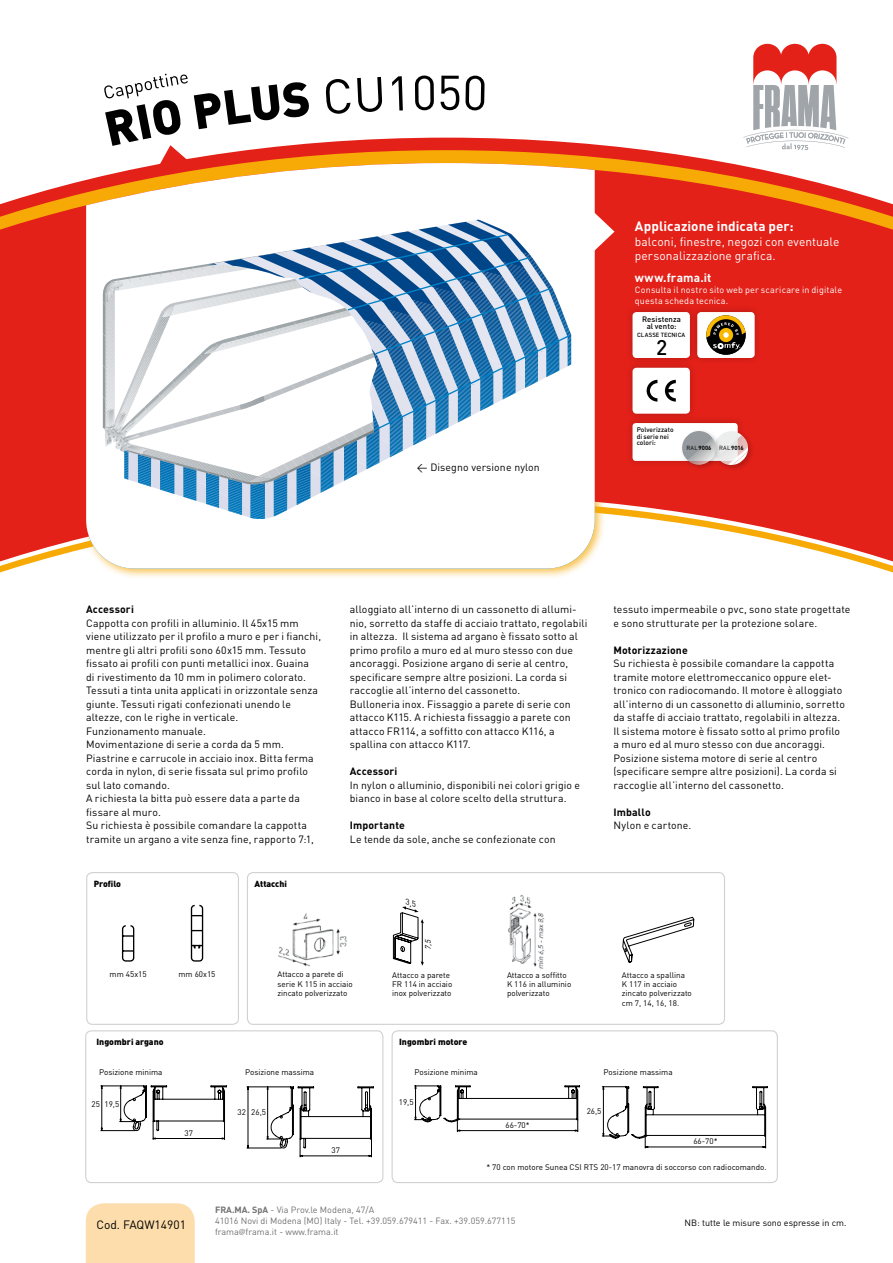
<style>
.page{position:relative;width:893px;height:1263px;background:#fff}
.page>*{position:absolute;margin:0;border:0;box-sizing:border-box;transform-origin:0 0}
.t1{font:500 21px "DIN";color:#000}
.t2{font:700 13.5px "DIN";letter-spacing:.005em;color:#fff}
.t3{font:12px/14.4px "DIN";letter-spacing:.005em;color:#fff}
.t4{font:12px "DIN";color:#000}
.t5{font:700 12px "DIN";letter-spacing:.01em;color:#fff}
.t6{font:10.5px/13.5px "DIN";letter-spacing:.01em;color:#000}
.t7{font:700 10.5px "DIN";letter-spacing:.015em;color:#000}
.t8{font:9px/10.8px "DIN";color:#707172}
.t9{font:9px/10.8px "DIN";letter-spacing:.015em;color:#fff}
.t10{font:9px "DIN";color:#000}
.t11{font:900 8.7px "DIN";color:#000}
.t12{font:8.1px/9.4px "DIN";color:#000}
.t13{font:500 7.8px/7.5px "DIN";letter-spacing:.005em;color:#000;text-align:center}
.t14{font:italic 7.8px "DIN";color:#000}
.t15{font:500 6.75px/6.8px "DIN";letter-spacing:-.005em;color:#000}
.t16{font:700 6px "DIN";letter-spacing:.005em;color:#000}
.t17{font:500 6px "DIN";letter-spacing:.01em;color:#000}
.s1{font-weight:400}
.s2{font-weight:700}
.s3{font-family:"Myriad"}
</style>
<div class="page">
<div style="left:86px;top:1203px;width:109px;height:60px;background:#fdddab"></div>
<div style="left:81px;top:158px;width:525px;height:422px;background:#f7a906;opacity:.75"></div>
<svg style="left:0;top:138px;width:893px;height:429px;fill:#e32119"></svg>
<svg style="left:743px;top:44px;width:105px;height:106px"></svg>
<svg style="left:595px;top:236px;width:19px;height:20px"></svg>
<svg style="left:0;top:150px;width:893px;height:86px;fill:#e32119"></svg>
<svg style="left:86px;top:163px;width:509px;height:405px"></svg>
<svg style="left:102px;top:220px;width:469px;height:303px"></svg>
<svg style="left:298px;top:233px;width:272px;height:197px"></svg>
<div style="left:625px;top:305px;width:72px;height:60px;background:#000;opacity:.2"></div>
<div style="left:632px;top:312px;width:58px;height:46px;background:#fff;border-radius:4px"></div>
<div style="left:690px;top:305px;width:72px;height:60px;background:#d81f17"></div>
<div style="left:697px;top:312px;width:58px;height:46px;background:#fff;border-radius:4px"></div>
<svg style="left:706px;top:315px;width:40px;height:40px"></svg>
<div style="left:625px;top:360px;width:72px;height:61px;background:#000;opacity:.2"></div>
<div style="left:632px;top:368px;width:58px;height:46px;background:#fff;border-radius:4px"></div>
<svg style="left:647px;top:380px;width:10px;height:22px"></svg>
<svg style="left:665px;top:380px;width:11px;height:22px"></svg>
<div style="left:625px;top:416px;width:120px;height:52px;background:#000;opacity:.2"></div>
<div style="left:632px;top:423px;width:106px;height:38px;background:#fff;border-radius:3px"></div>
<div style="left:712px;top:429px;width:42px;height:42px;background:#000;opacity:.2"></div>
<div style="left:680px;top:428px;width:42px;height:42px;background:#000;opacity:.2"></div>
<svg style="left:682px;top:431px;width:66px;height:34px"></svg>
<div style="left:85px;top:1030px;width:298px;height:153px;border:1px solid #d0d1d2;border-radius:6px"></div>
<div style="left:392px;top:1030px;width:386px;height:153px;border:1px solid #d0d1d2;border-radius:6px"></div>
<svg style="left:414px;top:1085px;width:166px;height:47px"></svg>
<svg style="left:602px;top:1086px;width:166px;height:62px"></svg>
<svg style="left:246px;top:1086px;width:128px;height:71px"></svg>
<svg style="left:100px;top:1085px;width:127px;height:55px"></svg>
<div style="left:86px;top:872px;width:153px;height:153px;border:1px solid #d0d1d2;border-radius:6px"></div>
<div style="left:247px;top:872px;width:478px;height:153px;border:1px solid #d0d1d2;border-radius:6px"></div>
<svg style="left:121px;top:925px;width:14px;height:37px"></svg>
<svg style="left:622px;top:917px;width:72px;height:46px"></svg>
<svg style="left:190px;top:904px;width:14px;height:58px"></svg>
<img style="left:278px;top:913px;width:69px;height:53px">
<img style="left:508px;top:895px;width:37px;height:74px">
<svg style="left:104px;top:74px;width:381px;height:93px"></svg>
<svg style="left:392px;top:906px;width:32px;height:60px"></svg>
<p class="t2" style="left:635px;top:218px;width:160px">Applicazione indicata per:</p>
<p class="t3" style="left:635px;top:234px;width:206px">balconi, finestre, negozi con eventuale personalizzazione grafica.</p>
<p class="t5" style="left:635px;top:270px;width:78px">www.frama.it</p>
<p class="t9" style="left:635px;top:284px;width:209px">Consulta il nostro sito web per scaricare in digitale questa scheda tecnica.</p>
<p class="t13" style="left:642px;top:315px;width:40px">Resistenza al vento:</p>
<p class="t17" style="left:637px;top:331px;width:50px">CLASSE TECNICA</p>
<h1 class="t1" style="left:656px;top:334px;width:13px">2</h1>
<p class="t6" style="left:417px;top:461px;width:125px">&lt; Disegno versione nylon</p>
<p class="t15" style="left:637px;top:426px;width:38px">Polverizzato di serie nei colori:</p>
<p class="t16" style="left:686px;top:444px;width:27px"><span class="s1">RAL</span> 9006</p>
<p class="t16" style="left:719px;top:444px;width:26px"><span class="s1">RAL</span> 9016</p>
<p class="t7" style="left:86px;top:603px;width:49px">Accessori</p>
<p class="t6" style="left:86px;top:616px;width:236px">Cappotta con profili in alluminio. Il 45x15 mm viene utilizzato per il profilo a muro e per i fianchi, mentre gli altri profili sono 60x15 mm. Tessuto fissato ai profili con punti metallici inox. Guaina<br>di rivestimento da 10 mm in polimero colorato.<br>Tessuti a tinta unita applicati in orizzontale senza giunte. Tessuti rigati confezionati unendo le altezze, con le righe in verticale.<br>Funzionamento manuale.<br>Movimentazione di serie a corda da 5 mm.<br>Piastrine e carrucole in acciaio inox. Bitta ferma corda in nylon, di serie fissata sul primo profilo sul lato comando.<br>A richiesta la bitta può essere data a parte da fissare al muro.<br>Su richiesta è possibile comandare la cappotta tramite un argano a vite senza fine, rapporto 7:1,</p>
<p class="t11" style="left:94px;top:878px;width:29px">Profilo</p>
<p class="t11" style="left:254px;top:878px;width:34px">Attacchi</p>
<p class="t6" style="left:350px;top:602px;width:239px">alloggiato all’interno di un cassonetto di allumi&shy;nio, sorretto da staffe di acciaio trattato, regolabili in altezza. Il sistema ad argano è fissato sotto al primo profilo a muro ed al muro stesso con due ancoraggi. Posizione argano di serie al centro, specificare sempre altre posizioni. La corda si raccoglie all’interno del cassonetto.<br>Bulloneria inox. Fissaggio a parete di serie con attacco K115. A richiesta fissaggio a parete con attacco FR114, a soffitto con attacco K116, a spallina con attacco K117.</p>
<p class="t7" style="left:350px;top:764px;width:49px">Accessori</p>
<p class="t6" style="left:350px;top:778px;width:232px">In nylon o alluminio, disponibili nei colori grigio e bianco in base al colore scelto della struttura.</p>
<p class="t7" style="left:350px;top:818px;width:57px">Importante</p>
<p class="t6" style="left:350px;top:832px;width:207px">Le tende da sole, anche se confezionate con</p>
<p class="t6" style="left:613px;top:602px;width:239px">tessuto impermeabile o pvc, sono state progettate e sono strutturate per la protezione solare.</p>
<p class="t7" style="left:613px;top:643px;width:76px">Motorizzazione</p>
<p class="t6" style="left:613px;top:656px;width:233px">Su richiesta è possibile comandare la cappotta tramite motore elettromeccanico oppure elet&shy;tronico con radiocomando. Il motore è alloggiato all’interno di un cassonetto di alluminio, sorretto da staffe di acciaio trattato, regolabili in altezza.<br>Il sistema motore è fissato sotto al primo profilo a muro ed al muro stesso con due ancoraggi.<br>Posizione sistema motore di serie al centro (specificare sempre altre posizioni). La corda si raccoglie all’interno del cassonetto.</p>
<p class="t7" style="left:613px;top:805px;width:39px">Imballo</p>
<p class="t6" style="left:613px;top:818px;width:79px">Nylon e cartone.</p>
<p class="t14" style="left:423px;top:950px;width:14px;rotate:-90deg">7,5</p>
<p class="t12" style="left:110px;top:970px;width:39px">mm 45x15</p>
<p class="t12" style="left:178px;top:970px;width:39px">mm 60x15</p>
<p class="t12" style="left:277px;top:970px;width:77px">Attacco a parete di serie K 115 in acciaio zincato polverizzato</p>
<p class="t12" style="left:392px;top:970px;width:62px">Attacco a parete<br>FR 114 in acciaio inox polverizzato</p>
<p class="t12" style="left:507px;top:970px;width:66px">Attacco a soffitto<br>K 116 in alluminio polverizzato</p>
<p class="t12" style="left:622px;top:970px;width:72px">Attacco a spallina<br>K 117 in acciaio zincato polverizzato cm 7, 14, 16, 18.</p>
<p class="t11" style="left:97px;top:1036px;width:69px">Ingombri argano</p>
<p class="t12" style="left:99px;top:1067px;width:65px">Posizione minima</p>
<p class="t12" style="left:245px;top:1067px;width:71px">Posizione massima</p>
<p class="t12" style="left:92px;top:1099px;width:29px">25 19,5</p>
<p class="t12" style="left:185px;top:1128px;width:10px">37</p>
<p class="t12" style="left:238px;top:1107px;width:30px">32 26,5</p>
<p class="t12" style="left:332px;top:1145px;width:10px">37</p>
<p class="t11" style="left:399px;top:1036px;width:70px">Ingombri motore</p>
<p class="t12" style="left:414px;top:1067px;width:65px">Posizione minima</p>
<p class="t12" style="left:604px;top:1067px;width:71px">Posizione massima</p>
<p class="t12" style="left:399px;top:1097px;width:16px">19,5</p>
<p class="t12" style="left:505px;top:1120px;width:26px">66-70*</p>
<p class="t12" style="left:587px;top:1106px;width:16px">26,5</p>
<p class="t12" style="left:693px;top:1136px;width:26px">66-70*</p>
<p class="t12" style="left:486px;top:1162px;width:282px">* 70 con motore Sunea CSI RTS 20-17 manovra di soccorso con radiocomando.</p>
<p class="t8" style="left:215px;top:1204px;width:302px"><span class="s2">FRA.MA. SpA</span> - Via Prov.le Modena, 47/A<br>41016 Novi di Modena (MO) Italy - Tel. +39.059.679411 - Fax. +39.059.677115 frama<span class="s3">@</span>frama.it - www.frama.it</p>
<p class="t4" style="left:96px;top:1217px;width:91px">Cod. FAQW14901</p>
<p class="t10" style="left:684px;top:1217px;width:163px">NB: tutte le misure sono espresse in cm.</p>
</div>
